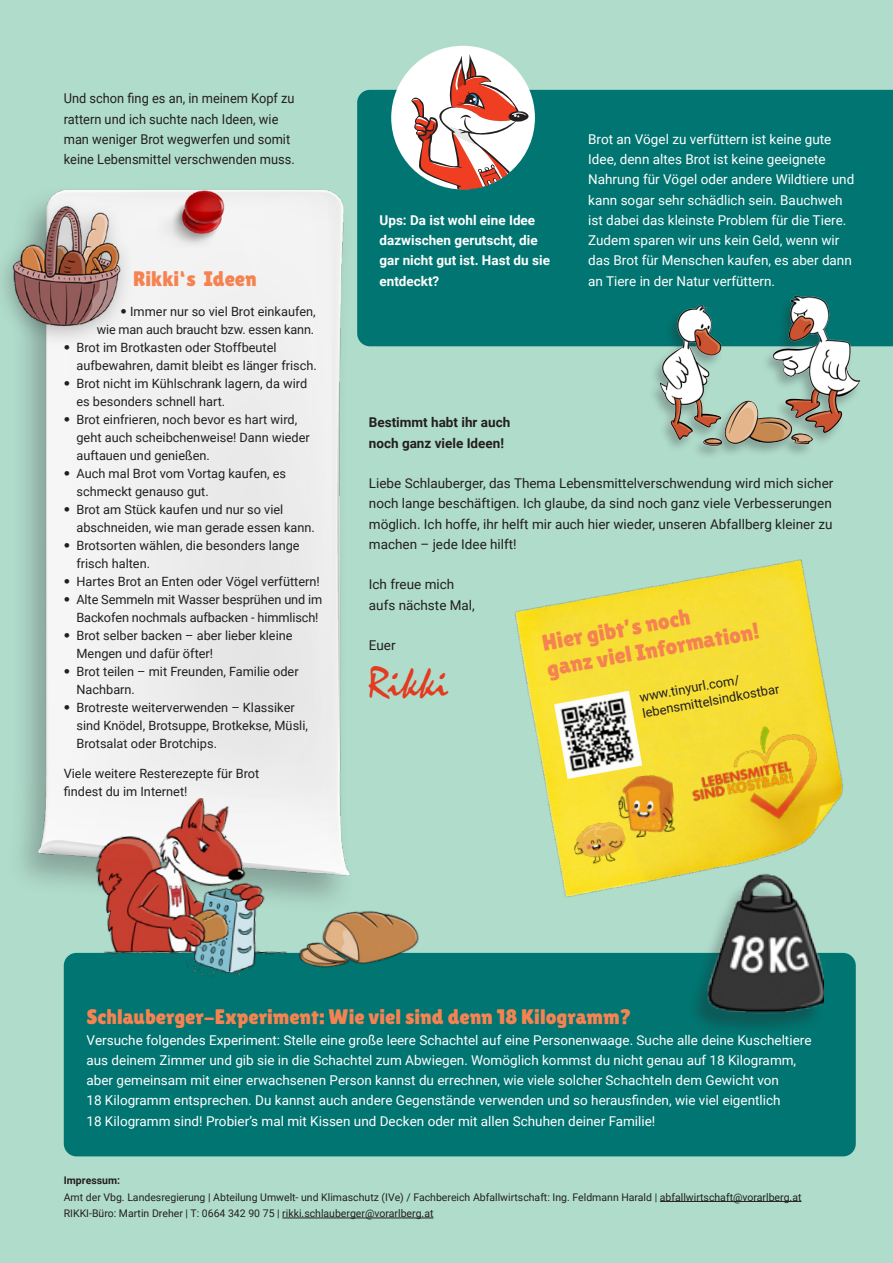
<style>
.page{position:relative;width:893px;height:1263px;background:#b0dccc}
.page>*{position:absolute;margin:0;border:0;box-sizing:border-box;transform-origin:0 0}
.Unterschrift_Rikki{font:45px "Mistral";color:#e43b20}
.Fliesstext_Roboto{font:22.65px/25.8px "Lilita One";color:#f58352}
.Fliesstext_Roboto-2{font:21px "Lilita One";color:#f58352}
.Fliesstext_Roboto-3{font:13.5px/20.2px "Roboto";color:#fff}
.Fliesstext_Roboto-4{font:13.5px/20.2px "Roboto";color:#231f20;text-align:justify}
.Fliesstext_Roboto-5{font:13.5px/20.2px "Roboto";color:#231f20;scale:.95 1}
.Fliesstext_Roboto-6{font:700 13.5px/20.2px "Roboto";color:#fff}
.Fliesstext_Roboto-7{font:700 13.5px/20.2px "Roboto";color:#231f20}
.Fliesstext_Roboto-8{font:12.9px/16px "Roboto";color:#231f20}
.Fliesstext_Roboto-9{font:12.75px/18px "Roboto";color:#231f20}
.Fliesstext_offgrid{font:10.5px "Roboto";color:#231f20}
.Fliesstext_offgrid-2{font:700 10.5px "Roboto";color:#231f20}
.s1{font-family:"Trade Gothic LT Bold Two"}
</style>
<div class="page">
<div style="left:64px;top:953px;width:792px;height:203px;background:#017571;border-radius:13px"></div>
<hr style="left:660px;top:1201px;width:141px;height:1px;background:#231f20">
<hr style="left:282px;top:1218px;width:151px;height:1px;background:#231f20">
<img style="left:20px;top:190px;width:359px;height:708px">
<div style="left:357px;top:90px;width:536px;height:256px;background:#017571"></div>
<svg style="left:391px;top:54px;width:144px;height:135px;background:#c7b8b2"></svg>
<img style="left:649px;top:278px;width:221px;height:178px">
<img style="left:81px;top:792px;width:235px;height:185px">
<div style="left:0;top:194px;width:134px;height:155px;background:#231f20;opacity:.3"></div>
<img style="left:6px;top:205px;width:128px;height:125px">
<img style="left:284px;top:898px;width:167px;height:76px">
<div style="left:687px;top:878px;width:136px;height:158px;background:#231f20;opacity:.3"></div>
<img style="left:659px;top:948px;width:165px;height:68px">
<img style="left:449px;top:559px;width:379px;height:389px">
<img style="left:554px;top:691px;width:88px;height:88px">
<img style="left:660px;top:702px;width:183px;height:151px">
<img style="left:616px;top:773px;width:61px;height:66px">
<img style="left:569px;top:817px;width:62px;height:54px">
<p class="Fliesstext_Roboto-5" style="left:64px;top:88px;width:245px">Und schon fing es an, in meinem Kopf zu rattern und ich suchte nach Ideen, wie man weniger Brot wegwerfen und somit keine Lebensmittel verschwenden muss.</p>
<p class="Fliesstext_Roboto-2" style="left:133px;top:266px;width:125px">Rikki‘s Ideen</p>
<p class="Fliesstext_Roboto-9" style="left:121px;top:302px;width:197px"><span class="s1">•</span> Immer nur so viel Brot einkaufen,</p>
<p class="Fliesstext_Roboto-9" style="left:97px;top:320px;width:219px">wie man auch braucht bzw. essen kann.</p>
<p class="Fliesstext_Roboto-9" style="left:76px;top:338px;width:242px;text-indent:-13px"><span class="s1">•</span> Brot im Brotkasten oder Stoffbeutel aufbewahren, damit bleibt es länger frisch.</p>
<p class="Fliesstext_Roboto-9" style="left:76px;top:374px;width:232px;text-indent:-13px"><span class="s1">•</span> Brot nicht im Kühlschrank lagern, da wird es besonders schnell hart.</p>
<p class="Fliesstext_Roboto-9" style="left:76px;top:410px;width:235px;text-indent:-13px"><span class="s1">•</span> Brot einfrieren, noch bevor es hart wird, geht auch scheibchenweise! Dann wieder auftauen und genießen.</p>
<p class="Fliesstext_Roboto-9" style="left:76px;top:464px;width:211px;text-indent:-13px"><span class="s1">•</span> Auch mal Brot vom Vortag kaufen, es schmeckt genauso gut.</p>
<p class="Fliesstext_Roboto-9" style="left:76px;top:500px;width:240px;text-indent:-13px"><span class="s1">•</span> Brot am Stück kaufen und nur so viel abschneiden, wie man gerade essen kann.</p>
<p class="Fliesstext_Roboto-9" style="left:76px;top:536px;width:225px;text-indent:-13px"><span class="s1">•</span> Brotsorten wählen, die besonders lange frisch halten.</p>
<p class="Fliesstext_Roboto-9" style="left:64px;top:572px;width:257px"><span class="s1">•</span> Hartes Brot an Enten oder Vögel verfüttern!</p>
<p class="Fliesstext_Roboto-9" style="left:64px;top:590px;width:260px;text-align:right"><span class="s1">•</span> Alte Semmeln mit Wasser besprühen und im<br>Backofen nochmals aufbacken - himmlisch!</p>
<p class="Fliesstext_Roboto-9" style="left:76px;top:626px;width:218px;text-indent:-13px"><span class="s1">•</span> Brot selber backen – aber lieber kleine<br>Mengen und dafür öfter!</p>
<p class="Fliesstext_Roboto-9" style="left:76px;top:662px;width:224px;text-indent:-13px"><span class="s1">•</span> Brot teilen – mit Freunden, Familie oder<br>Nachbarn.</p>
<p class="Fliesstext_Roboto-9" style="left:76px;top:698px;width:233px;text-indent:-13px"><span class="s1">•</span> Brotreste weiterverwenden – Klassiker sind Knödel, Brotsuppe, Brotkekse, Müsli,<br>Brotsalat oder Brotchips.</p>
<p class="Fliesstext_Roboto-9" style="left:64px;top:764px;width:197px">Viele weitere Resterezepte für Brot findest du im Internet!</p>
<p class="Fliesstext_Roboto-6" style="left:379px;top:209px;width:172px">Ups: Da ist wohl eine Idee dazwischen gerutscht, die gar nicht gut ist. Hast du sie entdeckt?</p>
<p class="Fliesstext_Roboto-3" style="left:588px;top:128px;width:268px">Brot an Vögel zu verfüttern ist keine gute Idee, denn altes Brot ist keine geeignete Nahrung für Vögel oder andere Wildtiere und kann sogar sehr schädlich sein. Bauchweh ist dabei das kleinste Problem für die Tiere.<br>Zudem sparen wir uns kein Geld, wenn wir das Brot für Menschen kaufen, es aber dann an Tiere in der Natur verfüttern.</p>
<p class="Fliesstext_Roboto-7" style="left:369px;top:412px;width:143px">Bestimmt habt ihr auch noch ganz viele Ideen!</p>
<p class="Fliesstext_Roboto-4" style="left:369px;top:473px;width:466px">Liebe Schlauberger, das Thema Lebensmittelverschwendung wird mich sicher noch lange beschäftigen. Ich glaube, da sind noch ganz viele Verbesserungen möglich. Ich hoffe, ihr helft mir auch hier wieder, unseren Abfallberg kleiner zu machen – jede Idee hilft!</p>
<p class="Fliesstext_Roboto-4" style="left:369px;top:574px;width:108px">Ich freue mich aufs nächste Mal,</p>
<p class="Fliesstext_Roboto-4" style="left:369px;top:635px;width:28px">Euer</p>
<p class="Fliesstext_Roboto" style="left:540px;top:630px;width:217px;rotate:-10deg">Hier gibt’s noch<br>ganz viel Information!</p>
<p class="Unterschrift_Rikki" style="left:368px;top:655px;width:82px">Rikki</p>
<p class="Fliesstext_Roboto-8" style="left:638px;top:689px;width:140px;rotate:-10deg">www.tinyurl.com/ lebensmittelsindkostbar</p>
<p class="Fliesstext_Roboto-2" style="left:86px;top:1005px;width:547px">Schlauberger-Experiment: Wie viel sind denn 18 Kilogramm?</p>
<p class="Fliesstext_Roboto-3" style="left:86px;top:1029px;width:727px">Versuche folgendes Experiment: Stelle eine große leere Schachtel auf eine Personenwaage. Suche alle deine Kuscheltiere aus deinem Zimmer und gib sie in die Schachtel zum Abwiegen. Womöglich kommst du nicht genau auf 18 Kilogramm, aber gemeinsam mit einer erwachsenen Person kannst du errechnen, wie viele solcher Schachteln dem Gewicht von<br>18 Kilogramm entsprechen. Du kannst auch andere Gegenstände verwenden und so herausfinden, wie viel eigentlich<br>18 Kilogramm sind! Probier’s mal mit Kissen und Decken oder mit allen Schuhen deiner Familie!</p>
<p class="Fliesstext_offgrid-2" style="left:64px;top:1173px;width:58px">Impressum:</p>
<p class="Fliesstext_offgrid" style="left:64px;top:1189px;width:739px">Amt der Vbg. Landesregierung | Abteilung Umwelt- und Klimaschutz (IVe) / Fachbereich Abfallwirtschaft: Ing. Feldmann Harald | abfallwirtschaft@vorarlberg.at</p>
<p class="Fliesstext_offgrid" style="left:64px;top:1206px;width:371px">RIKKI-Büro: Martin Dreher | T: 0664 342 90 75 | rikki.schlauberger@vorarlberg.at</p>
</div>
